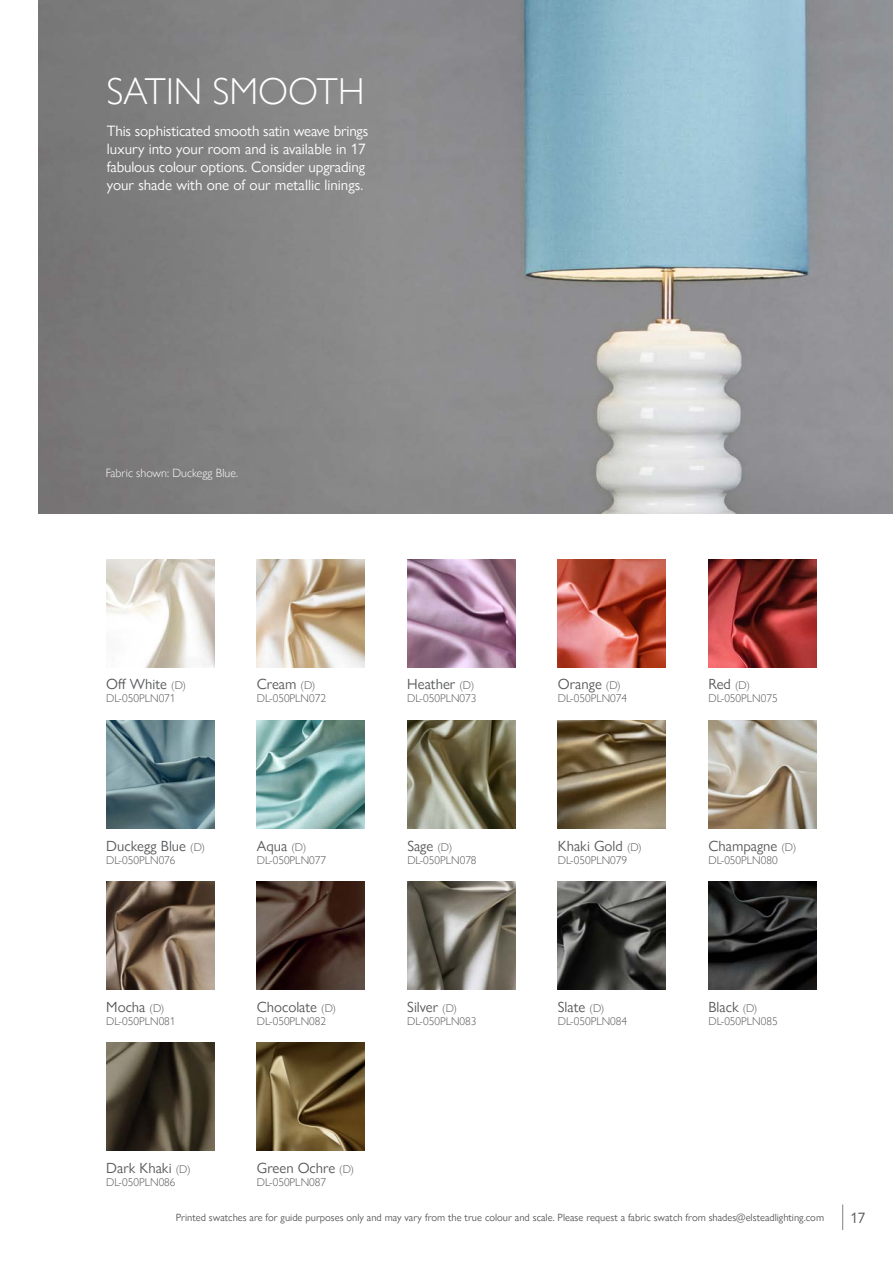
<style>
.page{position:relative;width:893px;height:1263px;background:#fff}
.page>*{position:absolute;margin:0;border:0;box-sizing:border-box;transform-origin:0 0}
.t1{font:300 37.5px "Gill Sans Nova";color:#fff}
.t2{font:15px/18px "Gill Sans Nova";letter-spacing:-.01em;color:#fff}
.t3{font:15px "Gill Sans Nova";color:#58595b}
.t4{font:14.7px "Gill Sans Nova";color:#58595b}
.t5{font:300 12px "Gill Sans Nova";color:#fff}
.t6{font:300 11.25px "Gill Sans Nova";color:#58595b}
.t7{font:10.5px "Gill Sans Nova";color:#58595b}
.s1{font-weight:300;font-size:11.25px}
</style>
<div class="page">
<svg style="left:842px;top:1204px;width:1px;height:26px"></svg>
<img style="left:38px;top:0;width:855px;height:513px">
<img style="left:106px;top:559px;width:108px;height:108px">
<img style="left:708px;top:720px;width:108px;height:108px">
<img style="left:257px;top:1042px;width:108px;height:108px">
<img style="left:257px;top:720px;width:108px;height:108px">
<img style="left:558px;top:559px;width:108px;height:108px">
<img style="left:708px;top:881px;width:108px;height:108px">
<img style="left:106px;top:720px;width:108px;height:108px">
<img style="left:106px;top:1042px;width:108px;height:108px">
<img style="left:407px;top:559px;width:108px;height:108px">
<img style="left:407px;top:720px;width:108px;height:108px">
<img style="left:106px;top:881px;width:108px;height:108px">
<img style="left:407px;top:881px;width:108px;height:108px">
<img style="left:257px;top:559px;width:108px;height:108px">
<img style="left:257px;top:881px;width:108px;height:108px">
<img style="left:558px;top:720px;width:108px;height:108px">
<img style="left:708px;top:559px;width:108px;height:108px">
<img style="left:558px;top:881px;width:108px;height:108px">
<h1 class="t1" style="left:107px;top:68px;width:259px">SATIN SMOOTH</h1>
<h2 class="t2" style="left:107px;top:122px;width:263px">This sophisticated smooth satin weave brings luxury into your room and is available in 17 fabulous colour options. Consider upgrading your shade with one of our metallic linings.</h2>
<p class="t5" style="left:106px;top:466px;width:134px">Fabric shown: Duckegg Blue.</p>
<h3 class="t4" style="left:106px;top:675px;width:81px">Off White <span class="s1">(D)</span></h3>
<p class="t6" style="left:106px;top:692px;width:71px">DL-050PLN071</p>
<h3 class="t4" style="left:257px;top:675px;width:60px">Cream <span class="s1">(D)</span></h3>
<p class="t6" style="left:257px;top:692px;width:71px">DL-050PLN072</p>
<h3 class="t4" style="left:407px;top:675px;width:68px">Heather <span class="s1">(D)</span></h3>
<p class="t6" style="left:407px;top:692px;width:71px">DL-050PLN073</p>
<h3 class="t4" style="left:558px;top:675px;width:64px">Orange <span class="s1">(D)</span></h3>
<p class="t6" style="left:558px;top:692px;width:71px">DL-050PLN074</p>
<h3 class="t4" style="left:708px;top:675px;width:43px">Red <span class="s1">(D)</span></h3>
<p class="t6" style="left:708px;top:692px;width:71px">DL-050PLN075</p>
<h3 class="t4" style="left:106px;top:837px;width:100px">Duckegg Blue <span class="s1">(D)</span></h3>
<p class="t6" style="left:106px;top:854px;width:71px">DL-050PLN076</p>
<h3 class="t4" style="left:257px;top:837px;width:51px">Aqua <span class="s1">(D)</span></h3>
<p class="t6" style="left:257px;top:854px;width:71px">DL-050PLN077</p>
<h3 class="t4" style="left:407px;top:837px;width:46px">Sage <span class="s1">(D)</span></h3>
<p class="t6" style="left:407px;top:854px;width:71px">DL-050PLN078</p>
<h3 class="t4" style="left:558px;top:837px;width:85px">Khaki Gold <span class="s1">(D)</span></h3>
<p class="t6" style="left:558px;top:854px;width:71px">DL-050PLN079</p>
<h3 class="t4" style="left:708px;top:837px;width:89px">Champagne <span class="s1">(D)</span></h3>
<p class="t6" style="left:708px;top:854px;width:71px">DL-050PLN080</p>
<h3 class="t4" style="left:106px;top:998px;width:59px">Mocha <span class="s1">(D)</span></h3>
<p class="t6" style="left:106px;top:1015px;width:71px">DL-050PLN081</p>
<h3 class="t4" style="left:257px;top:998px;width:81px">Chocolate <span class="s1">(D)</span></h3>
<p class="t6" style="left:257px;top:1015px;width:71px">DL-050PLN082</p>
<h3 class="t4" style="left:407px;top:998px;width:51px">Silver <span class="s1">(D)</span></h3>
<p class="t6" style="left:407px;top:1015px;width:71px">DL-050PLN083</p>
<h3 class="t4" style="left:558px;top:998px;width:48px">Slate <span class="s1">(D)</span></h3>
<p class="t6" style="left:558px;top:1015px;width:71px">DL-050PLN084</p>
<h3 class="t4" style="left:708px;top:998px;width:51px">Black <span class="s1">(D)</span></h3>
<p class="t6" style="left:708px;top:1015px;width:71px">DL-050PLN085</p>
<h3 class="t4" style="left:106px;top:1159px;width:86px">Dark Khaki <span class="s1">(D)</span></h3>
<p class="t6" style="left:106px;top:1176px;width:71px">DL-050PLN086</p>
<h3 class="t4" style="left:257px;top:1159px;width:99px">Green Ochre <span class="s1">(D)</span></h3>
<p class="t6" style="left:257px;top:1176px;width:71px">DL-050PLN087</p>
<p class="t7" style="left:176px;top:1211px;width:650px">Printed swatches are for guide purposes only and may vary from the true colour and scale. Please request a fabric swatch from shades@elsteadlighting.com</p>
<h2 class="t3" style="left:850px;top:1208px;width:16px">17</h2>
</div>
